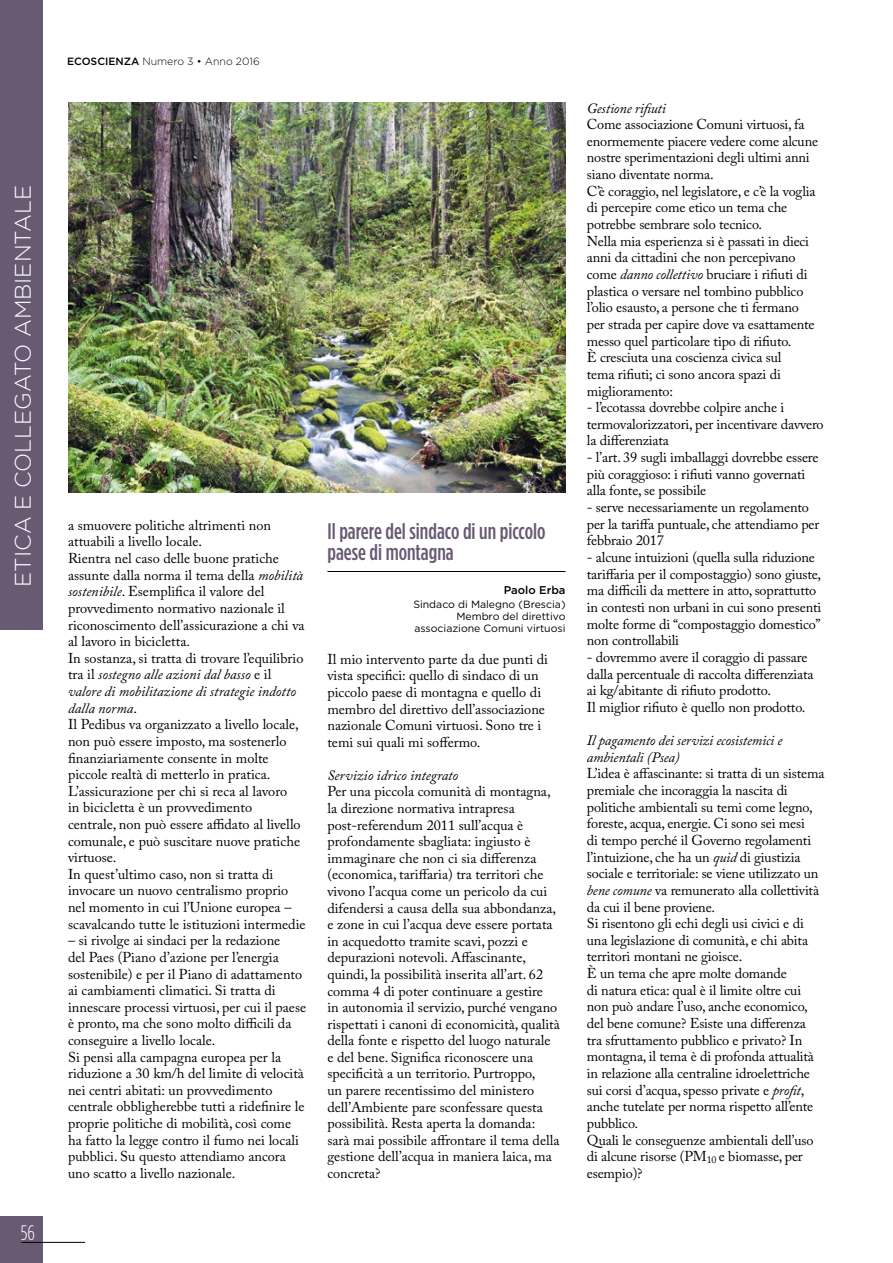
<style>
.page{position:relative;width:893px;height:1263px;background:#fff}
.page>*{position:absolute;margin:0;border:0;box-sizing:border-box;transform-origin:0 0}
.t1{font:500 22.5px/21px "Gotham Condensed";color:#695a74}
.t2{font:300 22.5px "Gotham HTF";color:#fff}
.t3{font:300 condensed 21px "Gotham HTF";color:#fff}
.t4{font:14.25px/16.6px "Adobe Caslon Pro";letter-spacing:-.005em;color:#000}
.t5{font:italic 14.25px/16.6px "Adobe Caslon Pro";letter-spacing:-.01em;color:#000}
.t6{font:500 11.25px "Gotham";color:#000}
.t7{font:10.5px/12px "Gotham HTF";color:#000;text-align:right}
.t8{font:300 10.5px "Gotham HTF";color:#000}
.s1{font-weight:500}
.s2{font-style:italic}
</style>
<div class="page">
<div style="left:0;top:1216px;width:43px;height:47px;background:#695a74"></div>
<hr style="left:21px;top:1242px;width:64px;height:1px;background:#000">
<div style="left:0;top:0;width:43px;height:629px;background:#695a74"></div>
<hr style="left:327px;top:571px;width:239px;height:1px;background:#000">
<img style="left:68px;top:102px;width:498px;height:390px">
<h1 class="t2" style="left:11px;top:587px;width:403px;rotate:-90deg">ETICA E COLLEGATO AMBIENTALE</h1>
<h2 class="t3" style="left:21px;top:1221px;width:16px">56</h2>
<p class="t8" style="left:67px;top:56px;width:194px"><span class="s1">ECOSCIENZA</span> Numero 3 • Anno 2016</p>
<p class="t4" style="left:68px;top:517px;width:239px">a smuovere politiche altrimenti non attuabili a livello locale.<br>Rientra nel caso delle buone pratiche assunte dalla norma il tema della <span class="s2">mobilità sostenibile</span>. Esemplifica il valore del provvedimento normativo nazionale il riconoscimento dell’assicurazione a chi va al lavoro in bicicletta.<br>In sostanza, si tratta di trovare l’equilibrio tra il <span class="s2">sostegno alle azioni dal basso</span> e il <span class="s2">valore di mobilitazione di strategie indotto dalla norma</span>.<br>Il Pedibus va organizzato a livello locale, non può essere imposto, ma sostenerlo finanziariamente consente in molte piccole realtà di metterlo in pratica.<br>L’assicurazione per chi si reca al lavoro<br>in bicicletta è un provvedimento<br>centrale, non può essere affidato al livello comunale, e può suscitare nuove pratiche virtuose.<br>In quest’ultimo caso, non si tratta di invocare un nuovo centralismo proprio nel momento in cui l’Unione europea – scavalcando tutte le istituzioni intermedie</p>
<p class="t4" style="left:68px;top:932px;width:240px">– si rivolge ai sindaci per la redazione<br>del Paes (Piano d’azione per l’energia sostenibile) e per il Piano di adattamento ai cambiamenti climatici. Si tratta di innescare processi virtuosi, per cui il paese è pronto, ma che sono molto difficili da conseguire a livello locale.<br>Si pensi alla campagna europea per la riduzione a 30 km/h del limite di velocità nei centri abitati: un provvedimento centrale obbligherebbe tutti a ridefinire le proprie politiche di mobilità, così come ha fatto la legge contro il fumo nei locali pubblici. Su questo attendiamo ancora uno scatto a livello nazionale.</p>
<h1 class="t1" style="left:327px;top:520px;width:220px">Il parere del sindaco di un piccolo paese di montagna</h1>
<p class="t6" style="left:504px;top:583px;width:63px">Paolo Erba</p>
<p class="t7" style="left:413px;top:598px;width:154px">Sindaco di Malegno (Brescia)<br>Membro del direttivo associazione Comuni virtuosi</p>
<p class="t4" style="left:327px;top:650px;width:222px">Il mio intervento parte da due punti di vista specifici: quello di sindaco di un piccolo paese di montagna e quello di membro del direttivo dell’associazione nazionale Comuni virtuosi. Sono tre i temi sui quali mi soffermo.</p>
<p class="t5" style="left:327px;top:767px;width:132px">Servizio idrico integrato</p>
<p class="t4" style="left:327px;top:783px;width:234px">Per una piccola comunità di montagna, la direzione normativa intrapresa post-referendum 2011 sull’acqua è profondamente sbagliata: ingiusto è immaginare che non ci sia differenza (economica, tariffaria) tra territori che vivono l’acqua come un pericolo da cui difendersi a causa della sua abbondanza, e zone in cui l’acqua deve essere portata in acquedotto tramite scavi, pozzi e depurazioni notevoli. Affascinante, quindi, la possibilità inserita all’art. 62 comma 4 di poter continuare a gestire<br>in autonomia il servizio, purché vengano rispettati i canoni di economicità, qualità della fonte e rispetto del luogo naturale e del bene. Significa riconoscere una specificità a un territorio. Purtroppo,<br>un parere recentissimo del ministero dell’Ambiente pare sconfessare questa possibilità. Resta aperta la domanda: sarà mai possibile affrontare il tema della gestione dell’acqua in maniera laica, ma concreta?</p>
<p class="t5" style="left:587px;top:99px;width:81px">Gestione rifiuti</p>
<p class="t4" style="left:587px;top:116px;width:233px">Come associazione Comuni virtuosi, fa enormemente piacere vedere come alcune nostre sperimentazioni degli ultimi anni siano diventate norma.<br>C’è coraggio, nel legislatore, e c’è la voglia di percepire come etico un tema che potrebbe sembrare solo tecnico.<br>Nella mia esperienza si è passati in dieci anni da cittadini che non percepivano come <span class="s2">danno collettivo</span> bruciare i rifiuti di plastica o versare nel tombino pubblico l’olio esausto, a persone che ti fermano per strada per capire dove va esattamente messo quel particolare tipo di rifiuto.<br>È cresciuta una coscienza civica sul<br>tema rifiuti; ci sono ancora spazi di miglioramento:</p>
<p class="t4" style="left:587px;top:399px;width:238px">- l’ecotassa dovrebbe colpire anche i termovalorizzatori, per incentivare davvero la differenziata</p>
<p class="t4" style="left:587px;top:449px;width:233px">- l’art. 39 sugli imballaggi dovrebbe essere più coraggioso: i rifiuti vanno governati alla fonte, se possibile</p>
<p class="t4" style="left:587px;top:499px;width:234px">- serve necessariamente un regolamento per la tariffa puntuale, che attendiamo per febbraio 2017</p>
<p class="t4" style="left:587px;top:549px;width:236px">- alcune intuizioni (quella sulla riduzione tariffaria per il compostaggio) sono giuste, ma difficili da mettere in atto, soprattutto in contesti non urbani in cui sono presenti molte forme di “compostaggio domestico” non controllabili</p>
<p class="t4" style="left:587px;top:649px;width:228px">- dovremmo avere il coraggio di passare dalla percentuale di raccolta differenziata ai kg/abitante di rifiuto prodotto.<br>Il miglior rifiuto è quello non prodotto.</p>
<p class="t5" style="left:587px;top:732px;width:197px">Il pagamento dei servizi ecosistemici e ambientali (Psea)</p>
<p class="t4" style="left:587px;top:765px;width:239px">L’idea è affascinante: si tratta di un sistema premiale che incoraggia la nascita di politiche ambientali su temi come legno, foreste, acqua, energie. Ci sono sei mesi<br>di tempo perché il Governo regolamenti l’intuizione, che ha un <span class="s2">quid</span> di giustizia sociale e territoriale: se viene utilizzato un <span class="s2">bene comune</span> va remunerato alla collettività da cui il bene proviene.<br>Si risentono gli echi degli usi civici e di una legislazione di comunità, e chi abita territori montani ne gioisce.<br>È un tema che apre molte domande<br>di natura etica: qual è il limite oltre cui non può andare l’uso, anche economico, del bene comune? Esiste una differenza tra sfruttamento pubblico e privato? In montagna, il tema è di profonda attualità in relazione alla centraline idroelettriche sui corsi d’acqua, spesso private e <span class="s2">profit</span>, anche tutelate per norma rispetto all’ente pubblico.<br>Quali le conseguenze ambientali dell’uso di alcune risorse (PM<sub>10</sub> e biomasse, per esempio)?</p>
</div>
